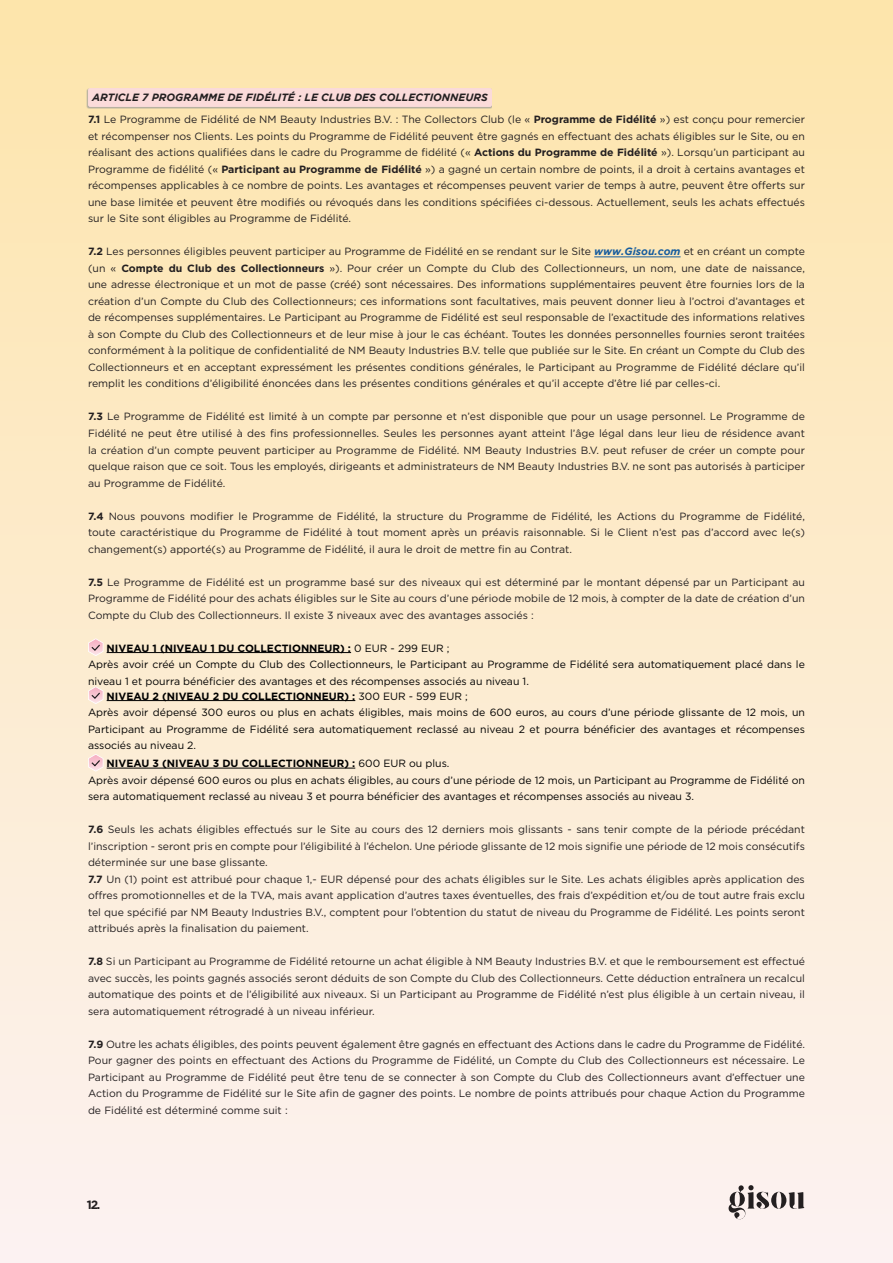
<style>
.page{position:relative;width:893px;height:1263px;background:#fff}
.page>*{position:absolute;margin:0;border:0;box-sizing:border-box;transform-origin:0 0}
.t1{font:700 12px "Gotham";color:#231f20}
.body_tekst{font:10.5px/16.5px "Gotham";color:#231f20;text-align:justify}
.t2{font:10.5px/16.5px "Gotham";color:#000}
.t3{font:700 10.5px "Gotham";color:#000}
.body_tekst-2{font:italic 700 10.5px "Gotham";color:#231f20}
.s1{font-weight:700}
.s2{font-weight:700;font-style:italic;color:#175d9e}
.s3{font-weight:400}
</style>
<div class="page">
<div style="left:0;top:0;width:893px;height:1262px;background:linear-gradient(to bottom,#fde5ab,#fcf2f2)"></div>
<svg style="left:727px;top:1185px;width:78px;height:36px"></svg>
<hr style="left:594px;top:257px;width:87px;height:1px;background:#175d9e">
<hr style="left:107px;top:652px;width:244px;height:1px;background:#000">
<hr style="left:107px;top:700px;width:248px;height:1px;background:#000">
<hr style="left:107px;top:768px;width:248px;height:1px;background:#000">
<div style="left:87px;top:88px;width:405px;height:21px;background:#b7b0a0"></div>
<div style="left:88px;top:88px;width:404px;height:19px;background:#fbdbda;border-radius:2px"></div>
<svg style="left:88px;top:638px;width:15px;height:18px"></svg>
<svg style="left:88px;top:686px;width:15px;height:18px"></svg>
<svg style="left:88px;top:754px;width:15px;height:17px"></svg>
<p class="body_tekst-2" style="left:92px;top:92px;width:397px">ARTICLE 7 PROGRAMME DE FIDÉLITÉ : LE CLUB DES COLLECTIONNEURS</p>
<p class="body_tekst" style="left:88px;top:111px;width:718px"><span class="s1">7.1</span> Le Programme de Fidélité de NM Beauty Industries B.V. : The Collectors Club (le « <span class="s1">Programme de Fidélité</span> ») est conçu pour remercier et récompenser nos Clients. Les points du Programme de Fidélité peuvent être gagnés en effectuant des achats éligibles sur le Site, ou en réalisant des actions qualifiées dans le cadre du Programme de fidélité (« <span class="s1">Actions du Programme de Fidélité</span> »). Lorsqu’un participant au Programme de fidélité (« <span class="s1">Participant au Programme de Fidélité</span> ») a gagné un certain nombre de points, il a droit à certains avantages et récompenses applicables à ce nombre de points. Les avantages et récompenses peuvent varier de temps à autre, peuvent être offerts sur une base limitée et peuvent être modifiés ou révoqués dans les conditions spécifiées ci-dessous. Actuellement, seuls les achats effectués sur le Site sont éligibles au Programme de Fidélité.</p>
<p class="body_tekst" style="left:88px;top:243px;width:718px"><span class="s1">7.2</span> Les personnes éligibles peuvent participer au Programme de Fidélité en se rendant sur le Site <span class="s2">www.Gisou.com</span> et en créant un compte (un « <span class="s1">Compte du Club des Collectionneurs</span> »). Pour créer un Compte du Club des Collectionneurs, un nom, une date de naissance, une adresse électronique et un mot de passe (créé) sont nécessaires. Des informations supplémentaires peuvent être fournies lors de la création d’un Compte du Club des Collectionneurs; ces informations sont facultatives, mais peuvent donner lieu à l’octroi d’avantages et de récompenses supplémentaires. Le Participant au Programme de Fidélité est seul responsable de l’exactitude des informations relatives à son Compte du Club des Collectionneurs et de leur mise à jour le cas échéant. Toutes les données personnelles fournies seront traitées conformément à la politique de confidentialité de NM Beauty Industries B.V. telle que publiée sur le Site. En créant un Compte du Club des Collectionneurs et en acceptant expressément les présentes conditions générales, le Participant au Programme de Fidélité déclare qu’il remplit les conditions d’éligibilité énoncées dans les présentes conditions générales et qu’il accepte d’être lié par celles-ci.</p>
<p class="body_tekst" style="left:88px;top:408px;width:718px"><span class="s1">7.3</span> Le Programme de Fidélité est limité à un compte par personne et n’est disponible que pour un usage personnel. Le Programme de Fidélité ne peut être utilisé à des fins professionnelles. Seules les personnes ayant atteint l’âge légal dans leur lieu de résidence avant la création d’un compte peuvent participer au Programme de Fidélité. NM Beauty Industries B.V. peut refuser de créer un compte pour quelque raison que ce soit. Tous les employés, dirigeants et administrateurs de NM Beauty Industries B.V. ne sont pas autorisés à participer au Programme de Fidélité.</p>
<p class="body_tekst" style="left:88px;top:507px;width:718px"><span class="s1">7.4</span> Nous pouvons modifier le Programme de Fidélité, la structure du Programme de Fidélité, les Actions du Programme de Fidélité, toute caractéristique du Programme de Fidélité à tout moment après un préavis raisonnable. Si le Client n’est pas d’accord avec le(s) changement(s) apporté(s) au Programme de Fidélité, il aura le droit de mettre fin au Contrat.</p>
<p class="body_tekst" style="left:88px;top:573px;width:718px"><span class="s1">7.5</span> Le Programme de Fidélité est un programme basé sur des niveaux qui est déterminé par le montant dépensé par un Participant au Programme de Fidélité pour des achats éligibles sur le Site au cours d’une période mobile de 12 mois, à compter de la date de création d’un Compte du Club des Collectionneurs. Il existe 3 niveaux avec des avantages associés :</p>
<p class="t3" style="left:107px;top:641px;width:344px">NIVEAU 1 (NIVEAU 1 DU COLLECTIONNEUR) : <span class="s3">0 EUR - 299 EUR ;</span></p>
<p class="t2" style="left:88px;top:656px;width:718px">Après avoir créé un Compte du Club des Collectionneurs, le Participant au Programme de Fidélité sera automatiquement placé dans le niveau 1 et pourra bénéficier des avantages et des récompenses associés au niveau 1.</p>
<p class="t3" style="left:107px;top:689px;width:363px">NIVEAU 2 (NIVEAU 2 DU COLLECTIONNEUR) : <span class="s3">300 EUR - 599 EUR ;</span></p>
<p class="t2" style="left:88px;top:704px;width:718px;text-align:justify">Après avoir dépensé 300 euros ou plus en achats éligibles, mais moins de 600 euros, au cours d’une période glissante de 12 mois, un Participant au Programme de Fidélité sera automatiquement reclassé au niveau 2 et pourra bénéficier des avantages et récompenses associés au niveau 2.</p>
<p class="t3" style="left:107px;top:756px;width:344px">NIVEAU 3 (NIVEAU 3 DU COLLECTIONNEUR) : <span class="s3">600 EUR ou plus.</span></p>
<p class="t2" style="left:88px;top:771px;width:718px">Après avoir dépensé 600 euros ou plus en achats éligibles, au cours d’une période de 12 mois, un Participant au Programme de Fidélité on sera automatiquement reclassé au niveau 3 et pourra bénéficier des avantages et récompenses associés au niveau 3.</p>
<p class="body_tekst" style="left:88px;top:821px;width:718px"><span class="s1">7.6</span> Seuls les achats éligibles effectués sur le Site au cours des 12 derniers mois glissants - sans tenir compte de la période précédant l’inscription - seront pris en compte pour l’éligibilité à l’échelon. Une période glissante de 12 mois signifie une période de 12 mois consécutifs déterminée sur une base glissante.</p>
<p class="body_tekst" style="left:88px;top:870px;width:718px"><span class="s1">7.7</span> Un (1) point est attribué pour chaque 1,- EUR dépensé pour des achats éligibles sur le Site. Les achats éligibles après application des offres promotionnelles et de la TVA, mais avant application d’autres taxes éventuelles, des frais d’expédition et/ou de tout autre frais exclu tel que spécifié par NM Beauty Industries B.V., comptent pour l’obtention du statut de niveau du Programme de Fidélité. Les points seront attribués après la finalisation du paiement.</p>
<p class="body_tekst" style="left:88px;top:953px;width:718px"><span class="s1">7.8</span> Si un Participant au Programme de Fidélité retourne un achat éligible à NM Beauty Industries B.V. et que le remboursement est effectué avec succès, les points gagnés associés seront déduits de son Compte du Club des Collectionneurs. Cette déduction entraînera un recalcul automatique des points et de l’éligibilité aux niveaux. Si un Participant au Programme de Fidélité n’est plus éligible à un certain niveau, il sera automatiquement rétrogradé à un niveau inférieur.</p>
<p class="body_tekst" style="left:88px;top:1035px;width:718px"><span class="s1">7.9</span> Outre les achats éligibles, des points peuvent également être gagnés en effectuant des Actions dans le cadre du Programme de Fidélité.<br>Pour gagner des points en effectuant des Actions du Programme de Fidélité, un Compte du Club des Collectionneurs est nécessaire. Le Participant au Programme de Fidélité peut être tenu de se connecter à son Compte du Club des Collectionneurs avant d’effectuer une Action du Programme de Fidélité sur le Site afin de gagner des points. Le nombre de points attribués pour chaque Action du Programme de Fidélité est déterminé comme suit :</p>
<p class="t1" style="left:87px;top:1196px;width:15px">12.</p>
</div>
